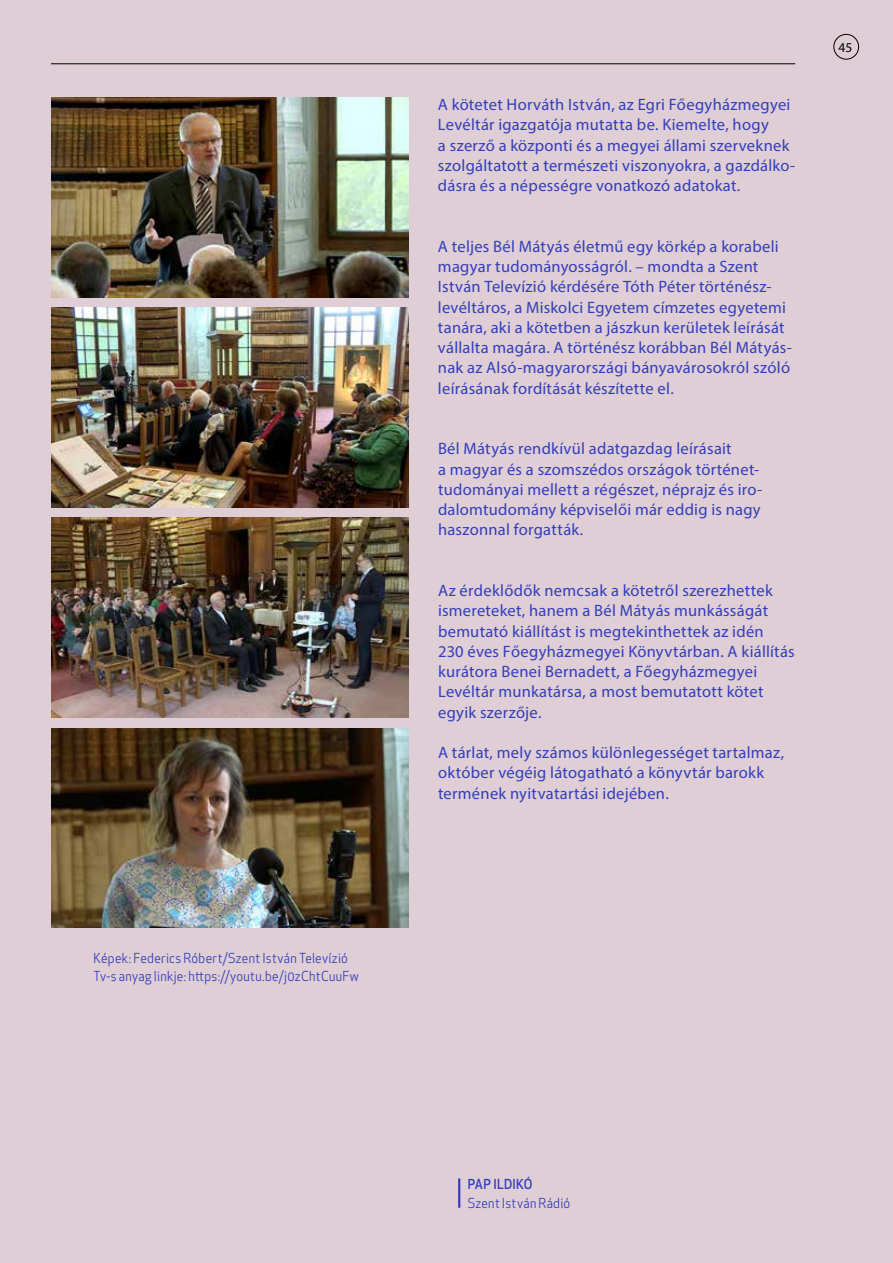
<style>
.page{position:relative;width:893px;height:1263px;background:#dfced6}
.page>*{position:absolute;margin:0;border:0;box-sizing:border-box;transform-origin:0 0}
.t1{font:16.5px/20.2px "Myriad Pro";letter-spacing:.015em;color:#333eba}
.t2{font:13.5px/18.1px "Apex New";letter-spacing:.025em;color:#333eba;scale:.94 1}
.t3{font:500 13.5px "Apex New";letter-spacing:.025em;color:#333eba;scale:.94 1}
.t4{font:13.5px "Myriad Pro";color:#000}
</style>
<div class="page">
<div style="left:833px;top:34px;width:26px;height:26px;border:1px solid #000;border-radius:50%"></div>
<img style="left:51px;top:98px;width:357px;height:200px">
<img style="left:51px;top:308px;width:357px;height:200px">
<img style="left:51px;top:518px;width:357px;height:200px">
<img style="left:51px;top:728px;width:357px;height:200px">
<hr style="left:458px;top:1178px;width:2px;height:30px;background:#333eba">
<hr style="left:51px;top:63px;width:744px;height:1px;background:#000">
<p class="t2" style="left:94px;top:949px;width:283px">Képek: Federics Róbert/Szent István Televízió<br>Tv-s anyag linkje: https://youtu.be/j0zChtCuuFw</p>
<p class="t1" style="left:438px;top:94px;width:359px">A kötetet Horváth István, az Egri Főegyházmegyei Levéltár igazgatója mutatta be. Kiemelte, hogy<br>a szerző a központi és a megyei állami szerveknek szolgáltatott a természeti viszonyokra, a gazdálko&shy;dásra és a népességre vonatkozó adatokat.</p>
<p class="t1" style="left:438px;top:236px;width:355px">A teljes Bél Mátyás életmű egy körkép a korabeli magyar tudományosságról. – mondta a Szent István Televízió kérdésére Tóth Péter történész&shy;levéltáros, a Miskolci Egyetem címzetes egyetemi tanára, aki a kötetben a jászkun kerületek leírását vállalta magára. A történész korábban Bél Mátyás&shy;nak az Alsó-magyarországi bányavárosokról szóló leírásának fordítását készítette el.</p>
<p class="t1" style="left:438px;top:438px;width:326px">Bél Mátyás rendkívül adatgazdag leírásait<br>a magyar és a szomszédos országok történet&shy;tudományai mellett a régészet, néprajz és iro&shy;dalomtudomány képviselői már eddig is nagy haszonnal forgatták.</p>
<p class="t1" style="left:438px;top:580px;width:358px">Az érdeklődők nemcsak a kötetről szerezhettek ismereteket, hanem a Bél Mátyás munkásságát bemutató kiállítást is megtekinthettek az idén<br>230 éves Főegyházmegyei Könyvtárban. A kiállítás kurátora Benei Bernadett, a Főegyházmegyei Levéltár munkatársa, a most bemutatott kötet egyik szerzője.</p>
<p class="t1" style="left:438px;top:742px;width:348px">A tárlat, mely számos különlegességet tartalmaz, október végéig látogatható a könyvtár barokk termének nyitvatartási idejében.</p>
<p class="t4" style="left:838px;top:39px;width:15px">45</p>
<p class="t3" style="left:468px;top:1175px;width:70px">PAP ILDIKÓ</p>
<p class="t2" style="left:468px;top:1194px;width:111px">Szent István Rádió</p>
</div>
